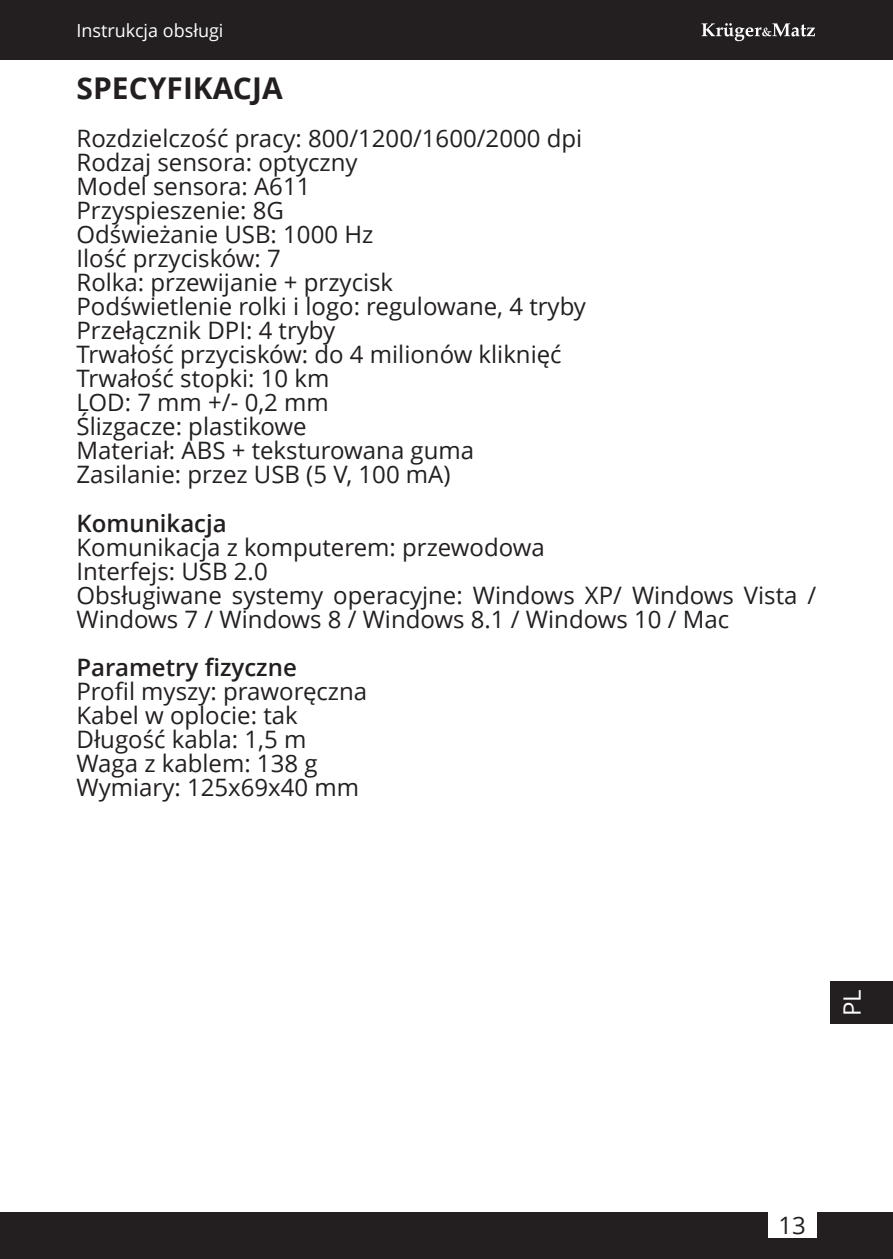
<style>
.page{position:relative;width:893px;height:1259px;background:#fff}
.page>*{position:absolute;margin:0;border:0;box-sizing:border-box;transform-origin:0 0}
.t1{font:700 30px "Open Sans";color:#231f20}
.t2{font:24px/24px "Open Sans";color:#231f20}
.t3{font:600 24px "Open Sans";color:#231f20}
.t4{font:24px "Open Sans";color:#fff}
.t5{font:18px "Open Sans";color:#fff}
</style>
<div class="page">
<div style="left:0;top:0;width:893px;height:60px;background:#231f20"></div>
<div style="left:0;top:1212px;width:893px;height:47px;background:#231f20"></div>
<svg style="left:702px;top:23px;width:113px;height:18px"></svg>
<div style="left:768px;top:1212px;width:48px;height:25px;background:#fff"></div>
<div style="left:830px;top:981px;width:63px;height:43px;background:#231f20"></div>
<p class="t5" style="left:77px;top:23px;width:148px">Instrukcja obsługi</p>
<p class="t1" style="left:77px;top:76px;width:208px">SPECYFIKACJA</p>
<p class="t2" style="left:77px;top:129px;width:511px">Rozdzielczość pracy: 800/1200/1600/2000 dpi<br>Rodzaj sensora: optyczny<br>Model sensora: A611<br>Przyspieszenie: 8G<br>Odświeżanie USB: 1000 Hz<br>Ilość przycisków: 7<br>Rolka: przewijanie + przycisk<br>Podświetlenie rolki i logo: regulowane, 4 tryby<br>Przełącznik DPI: 4 tryby<br>Trwałość przycisków: do 4 milionów kliknięć<br>Trwałość stopki: 10 km<br>LOD: 7 mm +/- 0,2 mm<br>Ślizgacze: plastikowe<br>Materiał: ABS + teksturowana guma<br>Zasilanie: przez USB (5 V, 100 mA)</p>
<p class="t3" style="left:77px;top:513px;width:152px">Komunikacja</p>
<p class="t2" style="left:77px;top:537px;width:741px">Komunikacja z komputerem: przewodowa<br>Interfejs: USB 2.0<br>Obsługiwane systemy operacyjne: Windows XP/ Windows Vista / Windows 7 / Windows 8 / Windows 8.1 / Windows 10 / Mac</p>
<p class="t3" style="left:77px;top:657px;width:222px">Parametry fizyczne</p>
<p class="t2" style="left:77px;top:681px;width:292px">Profil myszy: praworęczna<br>Kabel w oplocie: tak<br>Długość kabla: 1,5 m<br>Waga z kablem: 138 g<br>Wymiary: 125x69x40 mm</p>
<p class="t4" style="left:843px;top:1016px;width:28px;rotate:-90deg">PL</p>
<p class="t2" style="left:778px;top:1215px;width:29px">13</p>
</div>
